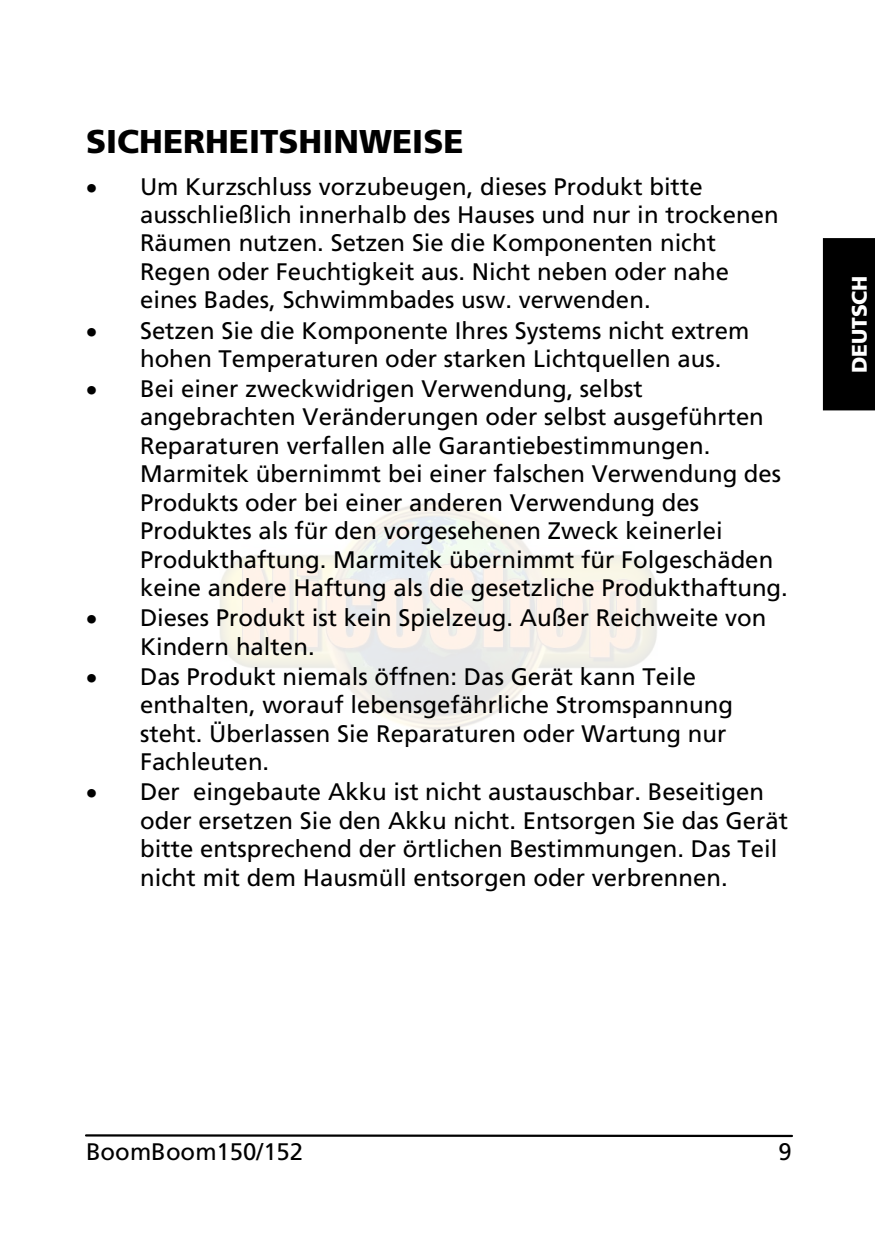
<style>
.page{position:relative;width:876px;height:1233px;background:#fff}
.page>*{position:absolute;margin:0;border:0;box-sizing:border-box;transform-origin:0 0}
.t1{font:900 33px "Frutiger";color:#000}
.t2{font:24px/28.8px "Frutiger LT Std";color:#000}
.t3{font:900 21px "Frutiger LT Std";letter-spacing:-.005em;color:#fff}
</style>
<div class="page">
<hr style="left:86px;top:1134px;width:706px;height:3px;background:#000">
<div style="left:823px;top:238px;width:52px;height:172px;background:#000"></div>
<h1 class="t1" style="left:86px;top:128px;width:379px">SICHERHEITSHINWEISE</h1>
<p class="t2" style="left:140px;top:173px;width:650px">Um Kurzschluss vorzubeugen, dieses Produkt bitte ausschließlich innerhalb des Hauses und nur in trockenen Räumen nutzen. Setzen Sie die Komponenten nicht Regen oder Feuchtigkeit aus. Nicht neben oder nahe eines Bades, Schwimmbades usw. verwenden.<br>Setzen Sie die Komponente Ihres Systems nicht extrem hohen Temperaturen oder starken Lichtquellen aus.<br>Bei einer zweckwidrigen Verwendung, selbst angebrachten Veränderungen oder selbst ausgeführten Reparaturen verfallen alle Garantiebestimmungen.<br>Marmitek übernimmt bei einer falschen Verwendung des Produkts oder bei einer anderen Verwendung des Produktes als für den vorgesehenen Zweck keinerlei Produkthaftung. Marmitek übernimmt für Folgeschäden keine andere Haftung als die gesetzliche Produkthaftung.<br>Dieses Produkt ist kein Spielzeug. Außer Reichweite von Kindern halten.<br>Das Produkt niemals öffnen: Das Gerät kann Teile enthalten, worauf lebensgefährliche Stromspannung steht. Überlassen Sie Reparaturen oder Wartung nur Fachleuten.<br>Der eingebaute Akku ist nicht austauschbar. Beseitigen oder ersetzen Sie den Akku nicht. Entsorgen Sie das Gerät bitte entsprechend der örtlichen Bestimmungen. Das Teil nicht mit dem Hausmüll entsorgen oder verbrennen.</p>
<p class="t3" style="left:851px;top:373px;width:99px;rotate:-90deg">DEUTSCH</p>
<p class="t2" style="left:86px;top:1138px;width:219px">BoomBoom150/152</p>
<p class="t2" style="left:779px;top:1138px;width:15px">9</p>
</div>
